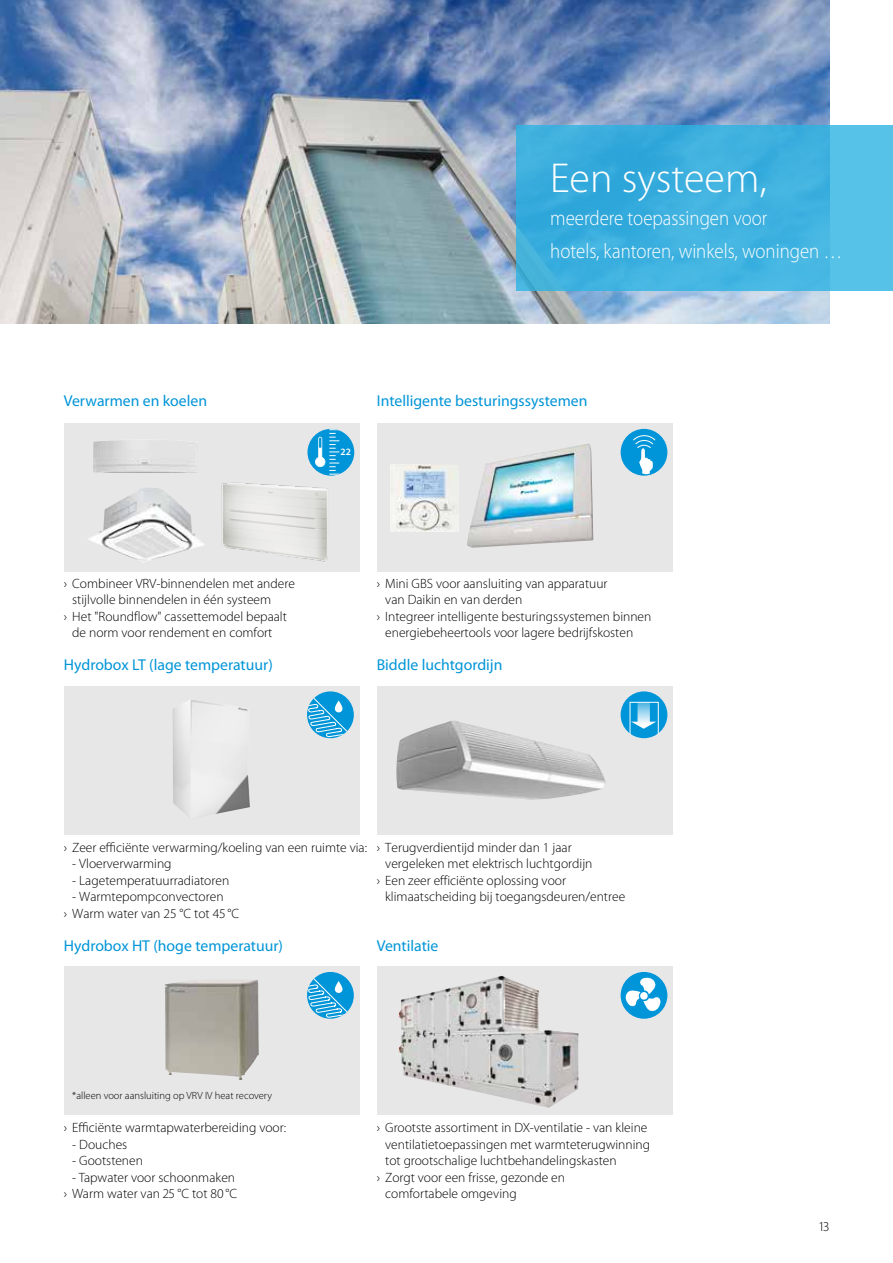
<style>
.page{position:relative;width:893px;height:1263px;background:#fff}
.page>*{position:absolute;margin:0;border:0;box-sizing:border-box;transform-origin:0 0}
.t1{font:300 42px "Myriad Pro";color:#fff}
.t2{font:300 21px/33px "Myriad Pro";color:#fff;scale:.9 1}
.t3{font:15.75px "Myriad Pro";color:#0095d8}
.t4{font:300 13.5px/16.5px "Myriad Pro";color:#000;text-align:center}
.t5{font:300 10.5px "Myriad Pro";color:#000}
.t6{font:600 9.75px "Myriad Pro";color:#fff}
</style>
<div class="page">
<img style="left:0;top:0;width:829px;height:324px">
<svg style="left:516px;top:126px;width:377px;height:165px;background:#41b2e0"></svg>
<div style="left:64px;top:424px;width:296px;height:148px;background:#e7e7e8"></div>
<img style="left:221px;top:482px;width:107px;height:80px">
<img style="left:93px;top:441px;width:43px;height:30px">
<img style="left:88px;top:487px;width:116px;height:75px">
<div style="left:377px;top:424px;width:296px;height:148px;background:#e7e7e8"></div>
<img style="left:467px;top:443px;width:126px;height:105px">
<img style="left:390px;top:464px;width:69px;height:67px">
<div style="left:377px;top:686px;width:296px;height:148px;background:#e7e7e8"></div>
<img style="left:396px;top:721px;width:210px;height:79px">
<div style="left:64px;top:686px;width:296px;height:148px;background:#e7e7e8"></div>
<img style="left:172px;top:700px;width:18px;height:113px">
<div style="left:64px;top:967px;width:296px;height:148px;background:#e7e7e8"></div>
<img style="left:165px;top:980px;width:94px;height:100px">
<div style="left:377px;top:967px;width:296px;height:148px;background:#e7e7e8"></div>
<div style="left:621px;top:972px;width:46px;height:47px;background:#0095d8;border-radius:50%"></div>
<svg style="left:624px;top:977px;width:37px;height:34px"></svg>
<div style="left:621px;top:429px;width:46px;height:47px;background:#0095d8;border-radius:50%"></div>
<svg style="left:632px;top:435px;width:24px;height:39px"></svg>
<div style="left:307px;top:429px;width:47px;height:47px;background:#0095d8;border-radius:50%"></div>
<svg style="left:315px;top:429px;width:24px;height:46px"></svg>
<svg style="left:307px;top:691px;width:47px;height:47px"></svg>
<svg style="left:307px;top:695px;width:43px;height:43px;background:#4cb2e0"></svg>
<div style="left:307px;top:972px;width:47px;height:47px;background:#0095d8;border-radius:50%"></div>
<svg style="left:307px;top:975px;width:43px;height:43px"></svg>
<div style="left:621px;top:691px;width:46px;height:47px;background:#0095d8;border-radius:50%"></div>
<svg style="left:632px;top:704px;width:24px;height:25px"></svg>
<div style="left:630px;top:702px;width:29px;height:32px;border:1px solid #fff"></div>
<img style="left:398px;top:976px;width:181px;height:132px">
<h1 class="t1" style="left:550px;top:154px;width:218px">Een systeem,</h1>
<h2 class="t2" style="left:550px;top:201px;width:326px">meerdere toepassingen voor<br>hotels, kantoren, winkels, woningen …</h2>
<p class="t3" style="left:64px;top:392px;width:145px">Verwarmen en koelen</p>
<p class="t3" style="left:377px;top:392px;width:212px">Intelligente besturingssystemen</p>
<p class="t6" style="left:341px;top:445px;width:12px">22</p>
<p class="t4" style="left:64px;top:575px;width:233px">› Combineer VRV-binnendelen met andere</p>
<p class="t4" style="left:72px;top:592px;width:200px">stijlvolle binnendelen in één systeem</p>
<p class="t4" style="left:64px;top:608px;width:225px">› Het "Roundflow" cassettemodel bepaalt</p>
<p class="t4" style="left:72px;top:624px;width:202px">de norm voor rendement en comfort</p>
<p class="t4" style="left:377px;top:575px;width:232px">› Mini GBS voor aansluiting van apparatuur</p>
<p class="t4" style="left:385px;top:591px;width:138px">van Daikin en van derden</p>
<p class="t4" style="left:377px;top:608px;width:276px">› Integreer intelligente besturingssystemen binnen</p>
<p class="t4" style="left:385px;top:624px;width:249px">energiebeheertools voor lagere bedrijfskosten</p>
<p class="t3" style="left:64px;top:656px;width:211px">Hydrobox LT (lage temperatuur)</p>
<p class="t3" style="left:377px;top:656px;width:127px">Biddle luchtgordijn</p>
<p class="t4" style="left:64px;top:839px;width:305px">› Zeer efficiënte verwarming/koeling van een ruimte via:</p>
<p class="t4" style="left:72px;top:856px;width:101px">- Vloerverwarming</p>
<p class="t4" style="left:72px;top:872px;width:158px">- Lagetemperatuurradiatoren</p>
<p class="t4" style="left:64px;top:888px;width:177px">- Warmtepompconvectoren<br>› Warm water van 25 °C tot 45 °C</p>
<p class="t4" style="left:377px;top:839px;width:196px">› Terugverdientijd minder dan 1 jaar</p>
<p class="t4" style="left:385px;top:856px;width:209px">vergeleken met elektrisch luchtgordijn</p>
<p class="t4" style="left:377px;top:872px;width:191px">› Een zeer efficiënte oplossing voor</p>
<p class="t4" style="left:385px;top:888px;width:241px">klimaatscheiding bij toegangsdeuren/entree</p>
<p class="t3" style="left:64px;top:937px;width:221px">Hydrobox HT (hoge temperatuur)</p>
<p class="t3" style="left:377px;top:937px;width:63px">Ventilatie</p>
<p class="t5" style="left:72px;top:1090px;width:201px">*alleen voor aansluiting op VRV IV heat recovery</p>
<p class="t4" style="left:64px;top:1120px;width:224px">› Efficiënte warmtapwaterbereiding voor:</p>
<p class="t4" style="left:72px;top:1136px;width:56px">- Douches</p>
<p class="t4" style="left:72px;top:1152px;width:72px">- Gootstenen</p>
<p class="t4" style="left:64px;top:1169px;width:175px">- Tapwater voor schoonmaken<br>› Warm water van 25 °C tot 80 °C</p>
<p class="t4" style="left:377px;top:1120px;width:272px">› Grootste assortiment in DX-ventilatie - van kleine</p>
<p class="t4" style="left:385px;top:1136px;width:266px">ventilatietoepassingen met warmteterugwinning</p>
<p class="t4" style="left:385px;top:1152px;width:233px">tot grootschalige luchtbehandelingskasten</p>
<p class="t4" style="left:377px;top:1169px;width:190px">› Zorgt voor een frisse, gezonde en</p>
<p class="t4" style="left:385px;top:1185px;width:133px">comfortabele omgeving</p>
<p class="t4" style="left:819px;top:1219px;width:11px">13</p>
</div>
